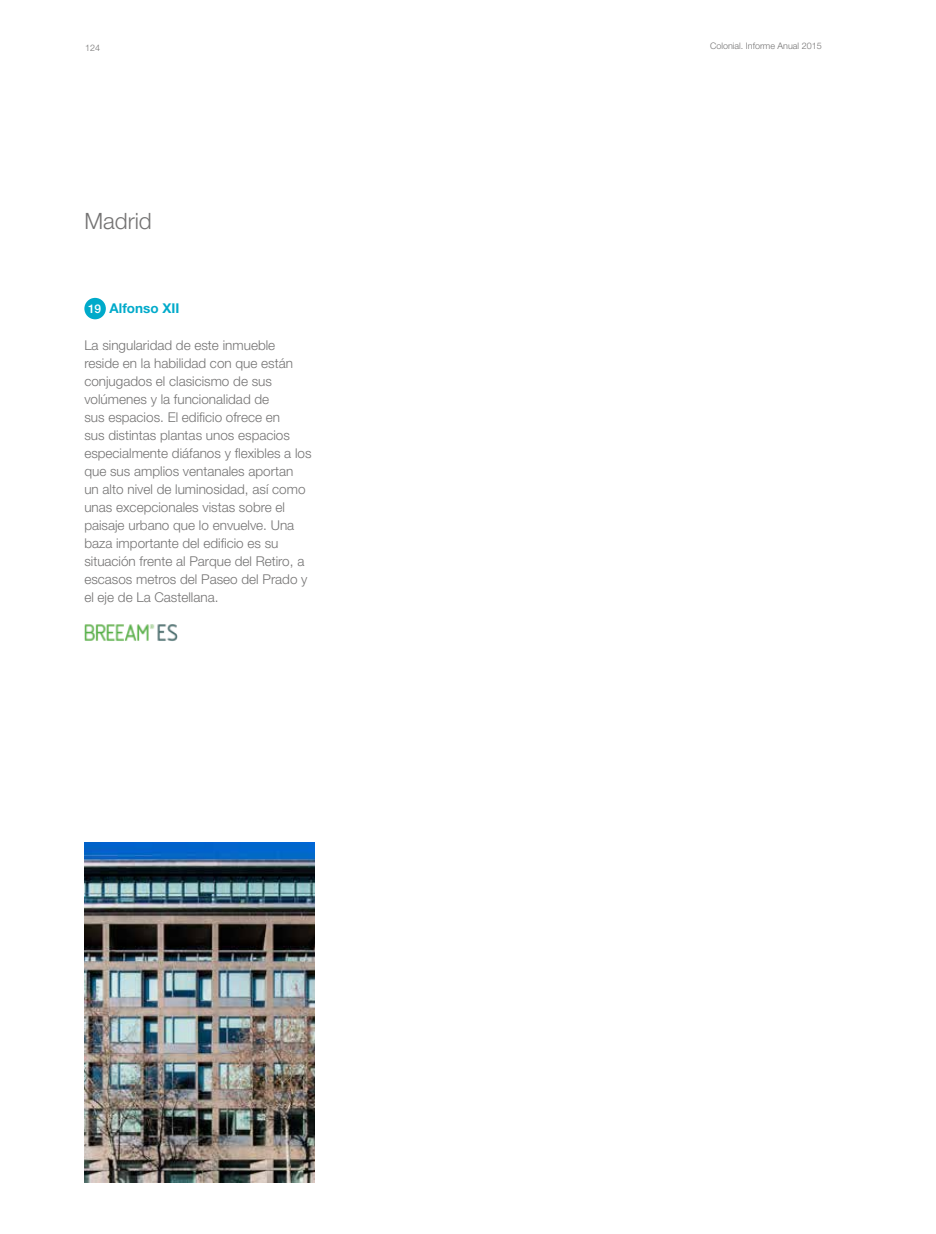
<style>
.page{position:relative;width:936px;height:1234px;background:#fff}
.page>*{position:absolute;margin:0;border:0;box-sizing:border-box;transform-origin:0 0}
.t1{font:300 22.5px "Helvetica Neue LT Std";color:#747373}
.t2{font:300 13.5px/18px "Helvetica Neue LT Std";color:#747373}
.t3{font:700 13.5px "Helvetica Neue LT Std";color:#00aaca}
.t4{font:300 9px "Helvetica Neue LT Std";color:#747373}
.s1{font-weight:500;font-size:12px;color:#fff}
</style>
<div class="page">
<div style="left:84px;top:298px;width:22px;height:21px;background:#00aaca;border-radius:50%"></div>
<img style="left:84px;top:624px;width:94px;height:17px">
<img style="left:85px;top:842px;width:229px;height:340px">
<p class="t4" style="left:85px;top:43px;width:17px">124</p>
<p class="t4" style="left:710px;top:40px;width:113px">Colonial. Informe Anual 2015</p>
<h1 class="t1" style="left:84px;top:207px;width:69px">Madrid</h1>
<p class="t3" style="left:88px;top:300px;width:93px"><span class="s1">19</span> Alfonso XII</p>
<p class="t2" style="left:84px;top:336px;width:229px">La singularidad de este inmueble reside en la habilidad con que están conjugados el clasicismo de sus volúmenes y la funcionalidad de<br>sus espacios. El edificio ofrece en<br>sus distintas plantas unos espacios especialmente diáfanos y flexibles a los que sus amplios ventanales aportan<br>un alto nivel de luminosidad, así como unas excepcionales vistas sobre el paisaje urbano que lo envuelve. Una baza importante del edificio es su situación frente al Parque del Retiro, a escasos metros del Paseo del Prado y el eje de La Castellana.</p>
</div>
